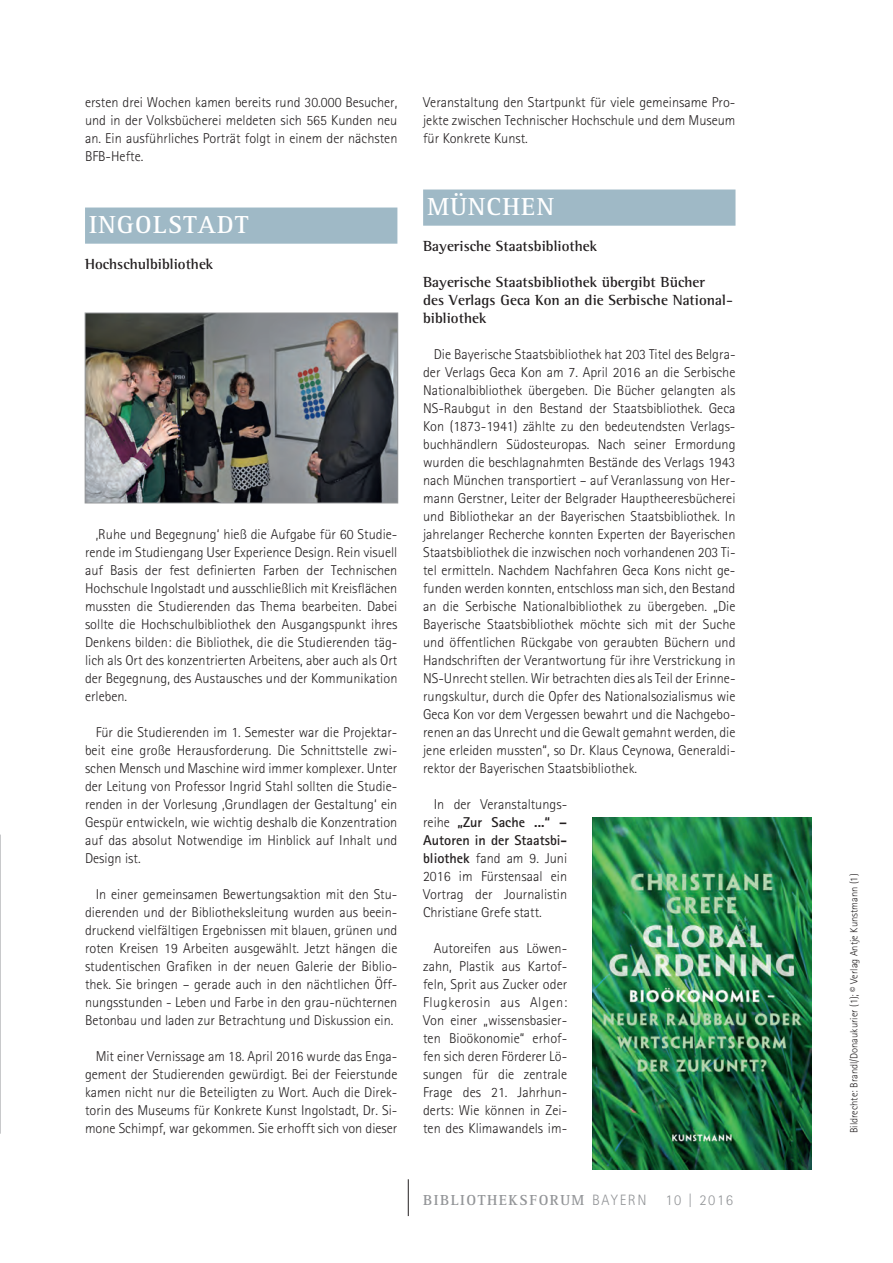
<style>
.page{position:relative;width:893px;height:1263px;background:#fff}
.page>*{position:absolute;margin:0;border:0;box-sizing:border-box;transform-origin:0 0}
.t1{font:700 25.5px "Rotis Serif Std";letter-spacing:.05em;color:#fff}
.t2{font:700 15px/18px "Rotis Semi Serif Std";color:#231f20}
.t3{font:700 15px "Rotis Serif Std";letter-spacing:.1em;color:#939598}
.t4{font:300 15px "Rotis Sans Serif Std";letter-spacing:.1em;color:#939598}
.t5{font:300 14.25px/18px "Rotis Sans Serif Std";color:#231f20;text-align:justify}
.t6{font:300 10.5px "Rotis Sans Serif Std";color:#231f20}
.s1{font-weight:700}
.s2{font-family:"Rotis Sans Serif Std";font-weight:300}
</style>
<div class="page">
<div style="left:85px;top:208px;width:312px;height:36px;background:#9fb9c6"></div>
<div style="left:423px;top:190px;width:312px;height:36px;background:#9fb9c6"></div>
<hr style="left:408px;top:1179px;width:1px;height:37px;background:#231f20">
<svg style="left:0;top:835px;width:1px;height:298px"></svg>
<img style="left:87px;top:315px;width:309px;height:186px">
<div style="left:85px;top:313px;width:313px;height:190px;border:1px solid #939598"></div>
<img style="left:593px;top:817px;width:219px;height:352px">
<p class="t5" style="left:85px;top:95px;width:314px">ersten drei Wochen kamen bereits rund 30.000 Besucher, und in der Volksbücherei meldeten sich 565 Kunden neu an. Ein ausführliches Porträt folgt in einem der nächsten BFB-Hefte.</p>
<h1 class="t1" style="left:89px;top:216px;width:160px">INGOLSTADT</h1>
<p class="t2" style="left:85px;top:256px;width:130px">Hochschulbibliothek</p>
<p class="t5" style="left:85px;top:527px;width:314px;text-indent:11px">‚Ruhe und Begegnung‘ hieß die Aufgabe für 60 Studie&shy;rende im Studiengang User Experience Design. Rein visuell auf Basis der fest definierten Farben der Technischen Hochschule Ingolstadt und ausschließlich mit Kreisflächen mussten die Studierenden das Thema bearbeiten. Dabei sollte die Hochschulbibliothek den Ausgangspunkt ihres Denkens bilden: die Bibliothek, die die Studierenden täg&shy;lich als Ort des konzentrierten Arbeitens, aber auch als Ort der Begegnung, des Austausches und der Kommunikation erleben.</p>
<p class="t5" style="left:85px;top:725px;width:314px;text-indent:11px">Für die Studierenden im 1. Semester war die Projektar&shy;beit eine große Herausforderung. Die Schnittstelle zwi&shy;schen Mensch und Maschine wird immer komplexer. Unter der Leitung von Professor Ingrid Stahl sollten die Studie&shy;renden in der Vorlesung ‚Grundlagen der Gestaltung‘ ein Gespür entwickeln, wie wichtig deshalb die Konzentration auf das absolut Notwendige im Hinblick auf Inhalt und Design ist.</p>
<p class="t5" style="left:85px;top:887px;width:314px;text-indent:11px">In einer gemeinsamen Bewertungsaktion mit den Stu&shy;dierenden und der Bibliotheksleitung wurden aus beein&shy;druckend vielfältigen Ergebnissen mit blauen, grünen und roten Kreisen 19 Arbeiten ausgewählt. Jetzt hängen die studentischen Grafiken in der neuen Galerie der Biblio&shy;thek. Sie bringen – gerade auch in den nächtlichen Öff&shy;nungsstunden - Leben und Farbe in den grau-nüchternen Betonbau und laden zur Betrachtung und Diskussion ein.</p>
<p class="t5" style="left:85px;top:1049px;width:314px;text-indent:11px">Mit einer Vernissage am 18. April 2016 wurde das Enga&shy;gement der Studierenden gewürdigt. Bei der Feierstunde kamen nicht nur die Beteiligten zu Wort. Auch die Direk&shy;torin des Museums für Konkrete Kunst Ingolstadt, Dr. Si&shy;mone Schimpf, war gekommen. Sie erhofft sich von dieser</p>
<p class="t5" style="left:423px;top:95px;width:314px">Veranstaltung den Startpunkt für viele gemeinsame Pro&shy;jekte zwischen Technischer Hochschule und dem Museum für Konkrete Kunst.</p>
<h1 class="t1" style="left:427px;top:198px;width:128px">MÜNCHEN</h1>
<p class="t2" style="left:423px;top:238px;width:175px">Bayerische Staatsbibliothek</p>
<p class="t2" style="left:423px;top:274px;width:311px">Bayerische Staatsbibliothek übergibt Bücher<br>des Verlags Geca Kon an die Serbische National&shy;bibliothek</p>
<p class="t5" style="left:423px;top:347px;width:314px;text-indent:11px">Die Bayerische Staatsbibliothek hat 203 Titel des Belgra&shy;der Verlags Geca Kon am 7. April 2016 an die Serbische Nationalbibliothek übergeben. Die Bücher gelangten als NS-Raubgut in den Bestand der Staatsbibliothek. Geca Kon (1873-1941) zählte zu den bedeutendsten Verlags&shy;buchhändlern Südosteuropas. Nach seiner Ermordung wurden die beschlagnahmten Bestände des Verlags 1943 nach München transportiert – auf Veranlassung von Her&shy;mann Gerstner, Leiter der Belgrader Hauptheeresbücherei und Bibliothekar an der Bayerischen Staatsbibliothek. In jahrelanger Recherche konnten Experten der Bayerischen Staatsbibliothek die inzwischen noch vorhandenen 203 Ti&shy;tel ermitteln. Nachdem Nachfahren Geca Kons nicht ge&shy;funden werden konnten, entschloss man sich, den Bestand an die Serbische Nationalbibliothek zu übergeben. „Die Bayerische Staatsbibliothek möchte sich mit der Suche und öffentlichen Rückgabe von geraubten Büchern und Handschriften der Verantwortung für ihre Verstrickung in NS-Unrecht stellen. Wir betrachten dies als Teil der Erinne&shy;rungskultur, durch die Opfer des Nationalsozialismus wie Geca Kon vor dem Vergessen bewahrt und die Nachgebo&shy;renen an das Unrecht und die Gewalt gemahnt werden, die jene erleiden mussten“, so Dr. Klaus Ceynowa, Generaldi&shy;rektor der Bayerischen Staatsbibliothek.</p>
<p class="t5" style="left:423px;top:797px;width:146px;text-indent:11px">In der Veranstaltungs&shy;reihe <span class="s1">„Zur Sache ...“ – Autoren in der Staatsbi&shy;bliothek</span> fand am 9. Juni 2016 im Fürstensaal ein Vortrag der Journalistin Christiane Grefe statt.</p>
<p class="t5" style="left:423px;top:941px;width:146px;text-indent:11px">Autoreifen aus Löwen&shy;zahn, Plastik aus Kartof&shy;feln, Sprit aus Zucker oder Flugkerosin aus Algen:<br>Von einer „wissensbasier&shy;ten Bioökonomie“ erhof&shy;fen sich deren Förderer Lö&shy;sungen für die zentrale Frage des 21. Jahrhun&shy;derts: Wie können in Zei&shy;ten des Klimawandels im-</p>
<p class="t3" style="left:423px;top:1195px;width:225px">BIBLIOTHEKSFORUM <span class="s2">BAYERN</span></p>
<p class="t4" style="left:665px;top:1195px;width:69px">10 | 2016</p>
<p class="t6" style="left:850px;top:1133px;width:261px;rotate:-90deg">Bildrechte: Brandl/Donaukurier (1); © Verlag Antje Kunstmann (1)</p>
</div>
